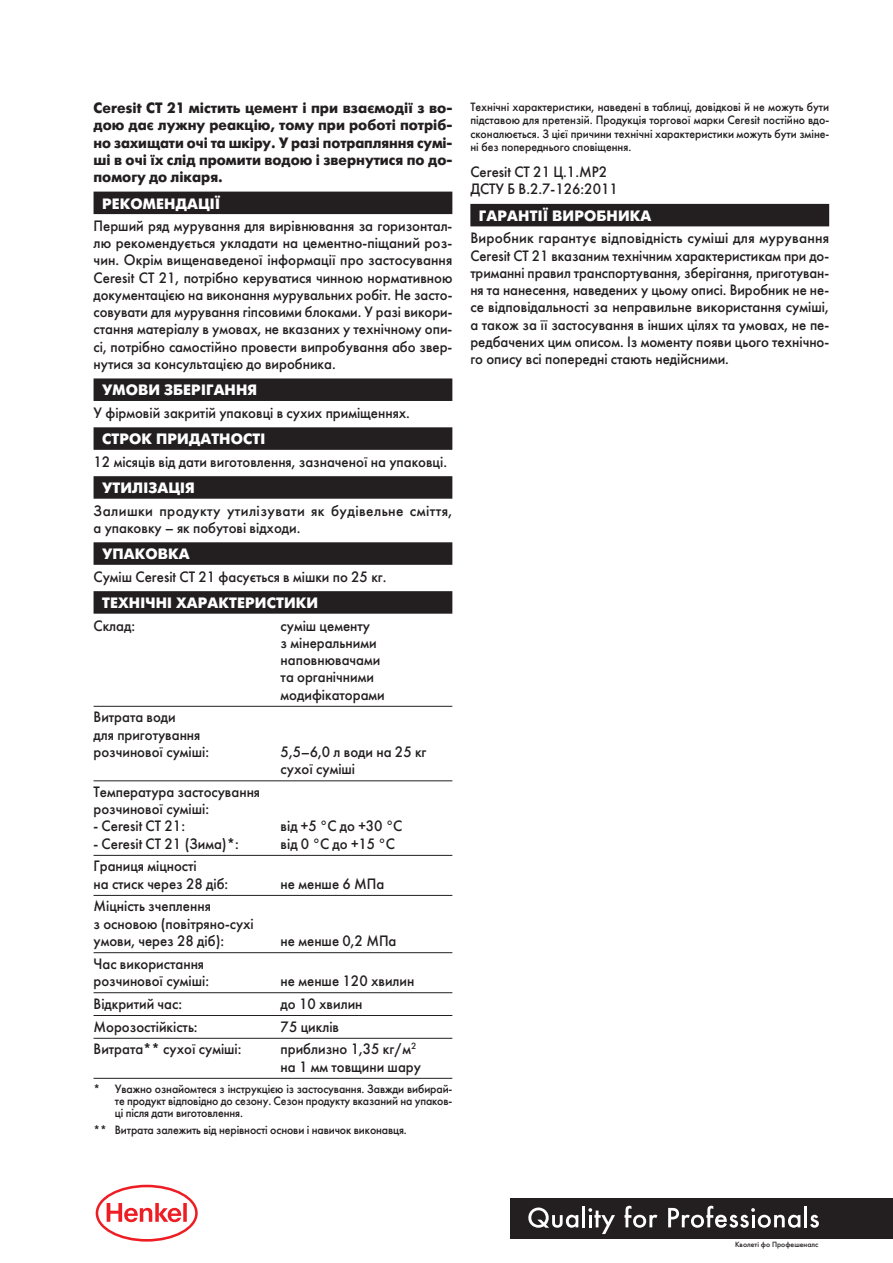
<style>
.page{position:relative;width:893px;height:1263px;background:#fff}
.page>*{position:absolute;margin:0;border:0;box-sizing:border-box;transform-origin:0 0}
.txt{font:15px/17.2px "Futura Futuris";color:#231f20;text-align:justify;scale:.95 1}
.tab_line{font:15px/17.2px "Futura Futuris";color:#231f20;scale:.95 1}
.txt-2{font:15px/17.2px "Futura Futuris";color:#231f20;text-align:justify}
.txt-3{font:700 15px/17.2px "Futura Futuris";color:#231f20;text-align:justify;scale:.96 1}
.t1{font:700 15px "Futura Futuris";letter-spacing:.01em;color:#fff}
.txt-4{font:15px/17.2px "Futura Futuris";letter-spacing:.03em;color:#231f20}
.теххар-ки{font:12px/13.5px "Futura Futuris";letter-spacing:-.01em;color:#231f20;text-align:justify;scale:.95 1}
.t2{font:7.5px "Futura Futuris";color:#231f20}
</style>
<div class="page">
<hr style="left:0;top:0;width:1px;height:101px;background:#231f20">
<svg style="left:96px;top:1185px;width:102px;height:56px"></svg>
<div style="left:510px;top:1198px;width:383px;height:40px;background:#231f20"></div>
<svg style="left:810px;top:1215px;width:9px;height:13px"></svg>
<hr style="left:804px;top:1206px;width:3px;height:21px;background:#fff">
<svg style="left:668px;top:1206px;width:132px;height:22px"></svg>
<hr style="left:582px;top:1206px;width:3px;height:21px;background:#fff">
<svg style="left:528px;top:1207px;width:50px;height:21px"></svg>
<svg style="left:588px;top:1208px;width:27px;height:26px"></svg>
<svg style="left:624px;top:1206px;width:33px;height:22px"></svg>
<div style="left:94px;top:192px;width:358px;height:22px;background:#231f20"></div>
<div style="left:94px;top:378px;width:358px;height:23px;background:#231f20"></div>
<div style="left:94px;top:427px;width:358px;height:23px;background:#231f20"></div>
<div style="left:94px;top:476px;width:358px;height:23px;background:#231f20"></div>
<div style="left:94px;top:542px;width:358px;height:23px;background:#231f20"></div>
<div style="left:94px;top:591px;width:358px;height:23px;background:#231f20"></div>
<hr style="left:94px;top:706px;width:358px;height:1px;background:#231f20">
<hr style="left:94px;top:780px;width:358px;height:1px;background:#231f20">
<hr style="left:94px;top:855px;width:358px;height:1px;background:#231f20">
<hr style="left:94px;top:895px;width:358px;height:1px;background:#231f20">
<hr style="left:94px;top:952px;width:358px;height:1px;background:#231f20">
<hr style="left:94px;top:992px;width:358px;height:1px;background:#231f20">
<hr style="left:94px;top:1015px;width:358px;height:1px;background:#231f20">
<hr style="left:94px;top:1038px;width:358px;height:1px;background:#231f20">
<hr style="left:94px;top:1078px;width:358px;height:1px;background:#231f20">
<div style="left:470px;top:204px;width:359px;height:22px;background:#231f20"></div>
<p class="txt-3" style="left:94px;top:100px;width:375px">Ceresit СТ 21 містить цемент і при взаємодії з во&shy;дою дає лужну реакцію, тому при роботі потріб&shy;но захищати очі та шкіру. У разі потрапляння сумі&shy;ші в очі їх слід промити водою і звернутися по до&shy;помогу до лікаря.</p>
<p class="t1" style="left:102px;top:194px;width:120px">РЕКОМЕНДАЦІЇ</p>
<p class="txt" style="left:94px;top:217px;width:379px">Перший ряд мурування для вирівнювання за горизонтал&shy;лю рекомендується укладати на цементно-піщаний роз&shy;чин. Окрім вищенаведеної інформації про застосування Ceresit СТ 21, потрібно керуватися чинною нормативною документацією на виконання мурувальних робіт. Не засто&shy;совувати для мурування гіпсовими блоками. У разі викори&shy;стання матеріалу в умовах, не вказаних у технічному опи&shy;сі, потрібно самостійно провести випробування або звер&shy;нутися за консультацією до виробника.</p>
<p class="t1" style="left:102px;top:381px;width:157px">УМОВИ ЗБЕРІГАННЯ</p>
<p class="txt" style="left:94px;top:404px;width:335px">У фірмовій закритій упаковці в сухих приміщеннях.</p>
<p class="t1" style="left:102px;top:430px;width:165px">СТРОК ПРИДАТНОСТІ</p>
<p class="txt" style="left:94px;top:453px;width:374px">12 місяців від дати виготовлення, зазначеної на упаковці.</p>
<p class="t1" style="left:102px;top:479px;width:94px">УТИЛІЗАЦІЯ</p>
<p class="txt-4" style="left:94px;top:502px;width:360px">Залишки продукту утилізувати як будівельне сміття, а упаковку – як побутові відходи.</p>
<p class="t1" style="left:102px;top:545px;width:89px">УПАКОВКА</p>
<p class="txt" style="left:94px;top:568px;width:310px">Суміш Ceresit СТ 21 фасується в мішки по 25 кг.</p>
<p class="t1" style="left:102px;top:594px;width:218px">ТЕХНІЧНІ ХАРАКТЕРИСТИКИ</p>
<p class="tab_line" style="left:94px;top:617px;width:45px">Склад:</p>
<p class="tab_line" style="left:281px;top:617px;width:111px">cуміш цементу<br>з мінеральними наповнювачами та органічними модифікаторами</p>
<p class="tab_line" style="left:94px;top:709px;width:123px">Витрата води<br>для приготування розчинової суміші:</p>
<p class="tab_line" style="left:281px;top:743px;width:155px">5,5–6,0 л води на 25 кг сухої суміші</p>
<p class="tab_line" style="left:94px;top:783px;width:177px">Температура застосування розчинової суміші:</p>
<p class="tab_line" style="left:94px;top:818px;width:98px">- Ceresit СТ 21:</p>
<p class="tab_line" style="left:281px;top:818px;width:130px">від +5 °C до +30 °C</p>
<p class="tab_line" style="left:94px;top:835px;width:154px">- Ceresit СТ 21 (Зима)*:</p>
<p class="tab_line" style="left:281px;top:835px;width:122px">від 0 °C до +15 °C</p>
<p class="tab_line" style="left:94px;top:858px;width:143px">Границя міцності<br>на стиск через 28 діб:</p>
<p class="tab_line" style="left:281px;top:875px;width:111px">не менше 6 МПа</p>
<p class="tab_line" style="left:94px;top:898px;width:170px">Міцність зчеплення<br>з основою (повітряно-сухі умови, через 28 діб):</p>
<p class="tab_line" style="left:94px;top:955px;width:123px">Час використання розчинової суміші:</p>
<p class="tab_line" style="left:281px;top:932px;width:123px">не менше 0,2 МПа</p>
<p class="tab_line" style="left:281px;top:972px;width:142px">не менше 120 хвилин</p>
<p class="tab_line" style="left:94px;top:995px;width:95px">Відкритий час:</p>
<p class="tab_line" style="left:281px;top:995px;width:88px">до 10 хвилин</p>
<p class="tab_line" style="left:94px;top:1018px;width:111px">Морозостійкість:</p>
<p class="tab_line" style="left:281px;top:1018px;width:63px">75 циклів</p>
<p class="tab_line" style="left:94px;top:1041px;width:157px">Витрата** сухої суміші:</p>
<p class="tab_line" style="left:281px;top:1041px;width:149px">приблизно 1,35 кг/м<sup>2 </sup>на 1 мм товщини шару</p>
<p class="теххар-ки" style="left:115px;top:1083px;width:357px;line-height:12px;text-indent:-21px">* Уважно ознайомтеся з інструкцією із застосування. Завжди вибирай&shy;те продукт відповідно до сезону. Сезон продукту вказаний на упаков&shy;ці після дати виготовлення.</p>
<p class="теххар-ки" style="left:94px;top:1123px;width:331px">** Витрата залежить від нерівності основи і навичок виконавця.</p>
<p class="теххар-ки" style="left:470px;top:100px;width:379px">Технічні характеристики, наведені в таблиці, довідкові й не можуть бути підставою для претензій. Продукція торгової марки Ceresit постійно вдо&shy;сконалюється. З цієї причини технічні характеристики можуть бути зміне&shy;ні без попереднього сповіщення.</p>
<p class="txt" style="left:470px;top:164px;width:146px">Ceresit СТ 21 Ц.1.МР2</p>
<p class="txt" style="left:470px;top:181px;width:157px">ДСТУ Б В.2.7-126:2011</p>
<p class="t1" style="left:479px;top:207px;width:174px">ГАРАНТІЇ ВИРОБНИКА</p>
<p class="txt-2" style="left:470px;top:230px;width:360px">Виробник гарантує відповідність суміші для мурування Ceresit CT 21 вказаним технічним характеристикам при до&shy;триманні правил транспортування, зберігання, приготуван&shy;ня та нанесення, наведених у цьому описі. Виробник не не&shy;се відповідальності за неправильне використання суміші, а також за її застосування в інших цілях та умовах, не пе&shy;редбачених цим описом. Із моменту появи цього технічно&shy;го опису всі попередні стають недійсними.</p>
<p class="t2" style="left:735px;top:1240px;width:85px">Кволеті фо Профешеналс</p>
</div>
